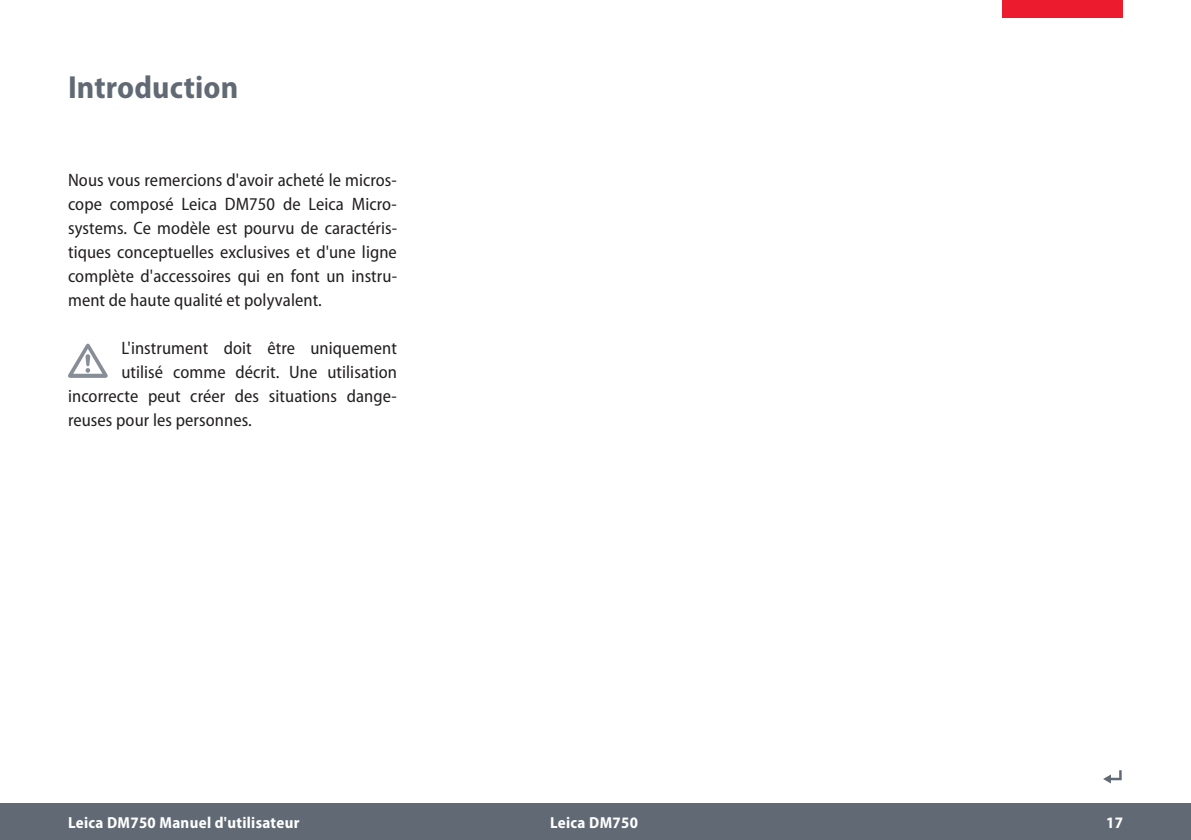
<style>
.page{position:relative;width:1191px;height:840px;background:#fff}
.page>*{position:absolute;margin:0;border:0;box-sizing:border-box;transform-origin:0 0}
.t1{font:700 semi-condensed 32px "Myriad Pro";letter-spacing:.005em;color:#616a74}
.t2{font:semi-condensed 18px/24px "Myriad Pro";letter-spacing:.005em;color:#231f20;text-align:justify}
.t3{font:700 semi-condensed 16px "Myriad Pro";letter-spacing:.02em;color:#fff}
</style>
<div class="page">
<div style="left:0;top:803px;width:1191px;height:36px;background:#616a74"></div>
<div style="left:1002px;top:0;width:121px;height:17px;background:#ed1b2e"></div>
<svg style="left:68px;top:343px;width:40px;height:34px"></svg>
<svg style="left:1103px;top:770px;width:18px;height:13px"></svg>
<h1 class="t1" style="left:68px;top:75px;width:172px">Introduction</h1>
<p class="t2" style="left:68px;top:169px;width:330px">Nous vous remercions d'avoir acheté le micros&shy;cope composé Leica DM750 de Leica Micro&shy;systems. Ce modèle est pourvu de caractéris&shy;tiques conceptuelles exclusives et d'une ligne complète d'accessoires qui en font un instru&shy;ment de haute qualité et polyvalent.</p>
<p class="t2" style="left:121px;top:337px;width:277px">L'instrument doit être uniquement</p>
<p class="t2" style="left:121px;top:361px;width:277px">utilisé comme décrit. Une utilisation</p>
<p class="t2" style="left:68px;top:385px;width:330px">incorrecte peut créer des situations dange-</p>
<p class="t2" style="left:68px;top:409px;width:185px">reuses pour les personnes.</p>
<p class="t3" style="left:68px;top:816px;width:233px">Leica DM750 Manuel d'utilisateur</p>
<p class="t3" style="left:550px;top:816px;width:89px">Leica DM750</p>
<p class="t3" style="left:1106px;top:816px;width:18px">17</p>
</div>
